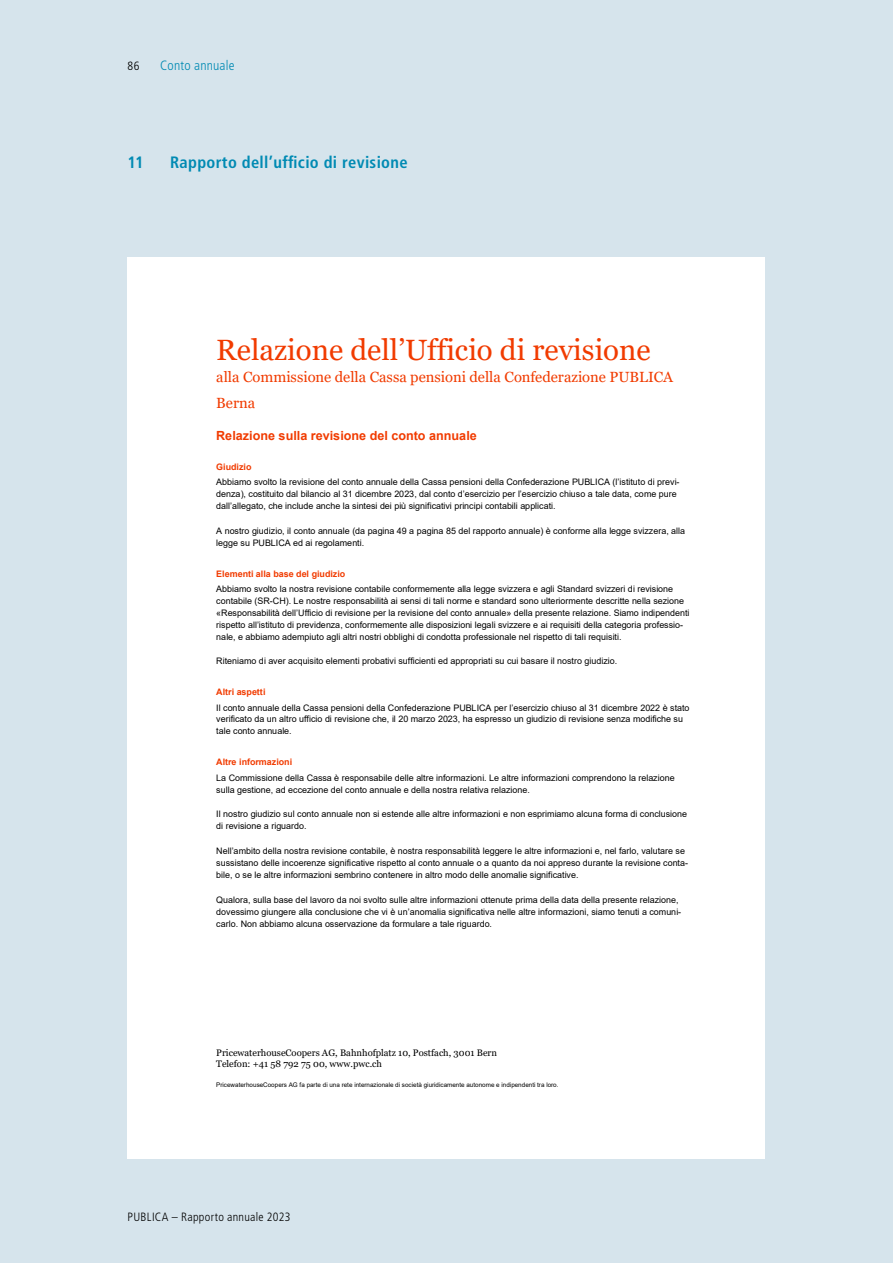
<style>
.page{position:relative;width:893px;height:1263px;background:#d6e4ec}
.page>*{position:absolute;margin:0;border:0;box-sizing:border-box;transform-origin:0 0}
.t1{font:29.4px "Georgia";color:#f13b00}
.t2{font:700 condensed 16.5px "Frutiger LT Std";letter-spacing:.02em;color:#008ab3}
.t3{font:14.7px/25.7px "Georgia";color:#f13b00}
.t4{font:300 condensed 13.5px "Frutiger LT Std";letter-spacing:.015em;color:#008ab3}
.t5{font:700 12.6px "Arial";color:#f13b00}
.t6{font:300 condensed 12px "Frutiger LT Std";letter-spacing:.025em;color:#000}
.t7{font:9.45px/10.6px "Georgia";color:#000}
.t8{font:9px/12px "Arial";letter-spacing:.005em;color:#000}
.t9{font:700 9px "Arial";color:#f13b00}
.t10{font:6.3px "Arial";letter-spacing:.005em;color:#000}
</style>
<div class="page">
<div style="left:128px;top:257px;width:637px;height:902px;background:#fff"></div>
<h3 class="t6" style="left:128px;top:59px;width:13px">86</h3>
<h3 class="t4" style="left:160px;top:57px;width:76px">Conto annuale</h3>
<h2 class="t2" style="left:128px;top:152px;width:18px">11</h2>
<h2 class="t2" style="left:170px;top:152px;width:239px">Rapporto dell’ufficio di revisione</h2>
<h1 class="t1" style="left:216px;top:332px;width:436px">Relazione dell’Ufficio di revisione</h1>
<h3 class="t3" style="left:216px;top:364px;width:458px">alla Commissione della Cassa pensioni della Confederazione PUBLICA<br>Berna</h3>
<h3 class="t5" style="left:216px;top:427px;width:262px">Relazione sulla revisione del conto annuale</h3>
<p class="t9" style="left:216px;top:460px;width:37px">Giudizio</p>
<p class="t8" style="left:216px;top:476px;width:465px">Abbiamo svolto la revisione del conto annuale della Cassa pensioni della Confederazione PUBLICA (l’istituto di previ&shy;denza), costituito dal bilancio al 31 dicembre 2023, dal conto d’esercizio per l’esercizio chiuso a tale data, come pure dall’allegato, che include anche la sintesi dei più significativi principi contabili applicati.</p>
<p class="t8" style="left:216px;top:524px;width:470px">A nostro giudizio, il conto annuale (da pagina 49 a pagina 85 del rapporto annuale) è conforme alla legge svizzera, alla legge su PUBLICA ed ai regolamenti.</p>
<p class="t9" style="left:216px;top:567px;width:131px">Elementi alla base del giudizio</p>
<p class="t8" style="left:216px;top:582px;width:475px">Abbiamo svolto la nostra revisione contabile conformemente alla legge svizzera e agli Standard svizzeri di revisione contabile (SR-CH). Le nostre responsabilità ai sensi di tali norme e standard sono ulteriormente descritte nella sezione «Responsabilità dell’Ufficio di revisione per la revisione del conto annuale» della presente relazione. Siamo indipendenti rispetto all’istituto di previdenza, conformemente alle disposizioni legali svizzere e ai requisiti della categoria professio&shy;nale, e abbiamo adempiuto agli altri nostri obblighi di condotta professionale nel rispetto di tali requisiti.</p>
<p class="t8" style="left:216px;top:655px;width:402px">Riteniamo di aver acquisito elementi probativi sufficienti ed appropriati su cui basare il nostro giudizio.</p>
<p class="t9" style="left:216px;top:686px;width:51px">Altri aspetti</p>
<p class="t8" style="left:216px;top:701px;width:475px">Il conto annuale della Cassa pensioni della Confederazione PUBLICA per l’esercizio chiuso al 31 dicembre 2022 è stato verificato da un altro ufficio di revisione che, il 20 marzo 2023, ha espresso un giudizio di revisione senza modifiche su tale conto annuale.</p>
<p class="t9" style="left:216px;top:756px;width:77px">Altre informazioni</p>
<p class="t8" style="left:216px;top:771px;width:460px">La Commissione della Cassa è responsabile delle altre informazioni. Le altre informazioni comprendono la relazione sulla gestione, ad eccezione del conto annuale e della nostra relativa relazione.</p>
<p class="t8" style="left:216px;top:808px;width:472px">Il nostro giudizio sul conto annuale non si estende alle altre informazioni e non esprimiamo alcuna forma di conclusione di revisione a riguardo.</p>
<p class="t8" style="left:216px;top:845px;width:473px">Nell’ambito della nostra revisione contabile, è nostra responsabilità leggere le altre informazioni e, nel farlo, valutare se sussistano delle incoerenze significative rispetto al conto annuale o a quanto da noi appreso durante la revisione conta&shy;bile, o se le altre informazioni sembrino contenere in altro modo delle anomalie significative.</p>
<p class="t8" style="left:216px;top:893px;width:466px">Qualora, sulla base del lavoro da noi svolto sulle altre informazioni ottenute prima della data della presente relazione, dovessimo giungere alla conclusione che vi è un’anomalia significativa nelle altre informazioni, siamo tenuti a comuni&shy;carlo. Non abbiamo alcuna osservazione da formulare a tale riguardo.</p>
<p class="t7" style="left:216px;top:1048px;width:282px">PricewaterhouseCoopers AG, Bahnhofplatz 10, Postfach, 3001 Bern<br>Telefon: +41 58 792 75 00, www.pwc.ch</p>
<p class="t10" style="left:216px;top:1081px;width:344px">PricewaterhouseCoopers AG fa parte di una rete internazionale di società giuridicamente autonome e indipendenti tra loro.</p>
<h3 class="t6" style="left:128px;top:1210px;width:164px">PUBLICA – Rapporto annuale 2023</h3>
</div>
